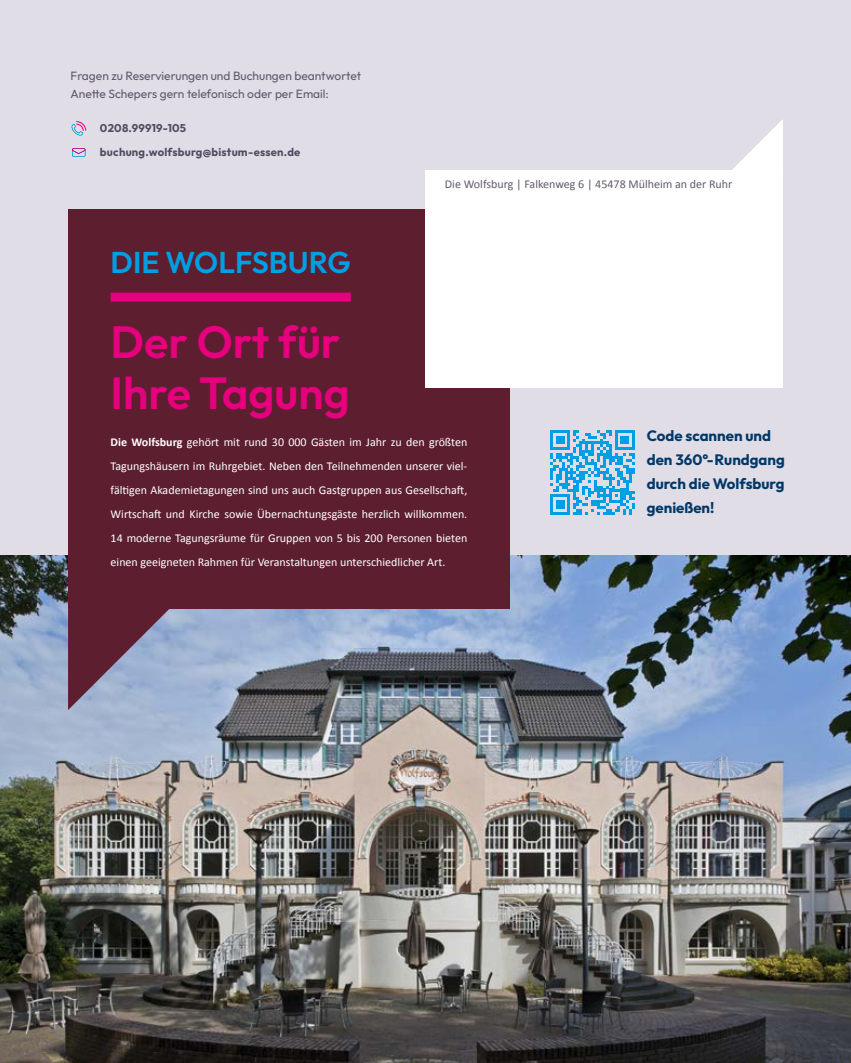
<style>
.page{position:relative;width:851px;height:1063px;background:#fff}
.page>*{position:absolute;margin:0;border:0;box-sizing:border-box;transform-origin:0 0}
.t1{font:600 45px/51px "Outfit";color:#e6007d}
.t2{font:600 30px "Outfit";color:#009fe3}
.t3{font:700 15px/24px "Outfit";color:#003869}
.t4{font:12px/24px "Calibri";color:#fff;text-align:justify}
.t5{font:12px/18px "Outfit";color:#62596b}
.t6{font:12px "Calibri";color:#62596b}
.t7{font:700 11.25px/24px "Outfit";letter-spacing:.02em;color:#524c60}
.s1{font-weight:700}
</style>
<div class="page">
<div style="left:0;top:0;width:850px;height:935px;background:#e0dde6"></div>
<img style="left:0;top:556px;width:850px;height:507px">
<div style="left:68px;top:209px;width:442px;height:399px;background:#5d1e30"></div>
<div style="left:111px;top:293px;width:240px;height:9px;background:#e6007d"></div>
<svg style="left:68px;top:608px;width:102px;height:102px;background:#7d677f"></svg>
<div style="left:425px;top:170px;width:357px;height:217px;background:#fff"></div>
<svg style="left:732px;top:120px;width:50px;height:50px"></svg>
<svg style="left:71px;top:121px;width:16px;height:15px"></svg>
<svg style="left:72px;top:148px;width:13px;height:9px"></svg>
<svg style="left:550px;top:430px;width:85px;height:85px"></svg>
<p class="t5" style="left:71px;top:67px;width:292px">Fragen zu Reservierungen und Buchungen beantwortet<br>Anette Schepers gern telefonisch oder per Email:</p>
<p class="t7" style="left:100px;top:116px;width:202px">0208.99919-105 buchung.wolfsburg@bistum-essen.de</p>
<h2 class="t2" style="left:111px;top:246px;width:239px">DIE WOLFSBURG</h2>
<p class="t6" style="left:445px;top:175px;width:289px">Die Wolfsburg | Falkenweg 6 | 45478 Mülheim an der Ruhr</p>
<h1 class="t1" style="left:111px;top:317px;width:240px">Der Ort für<br>Ihre Tagung</h1>
<p class="t4" style="left:111px;top:430px;width:358px"><span class="s1">Die Wolfsburg</span> gehört mit rund 30 000 Gästen im Jahr zu den größten Tagungshäusern im Ruhrgebiet. Neben den Teilnehmenden unserer viel&shy;fältigen Akademietagungen sind uns auch Gastgruppen aus Gesellschaft, Wirtschaft und Kirche sowie Übernachtungsgäste herzlich willkommen.<br>14 moderne Tagungsräume für Gruppen von 5 bis 200 Personen bieten einen geeigneten Rahmen für Veranstaltungen unterschiedlicher Art.</p>
<p class="t3" style="left:646px;top:424px;width:140px">Code scannen und den 360°-Rundgang durch die Wolfsburg genießen!</p>
</div>
